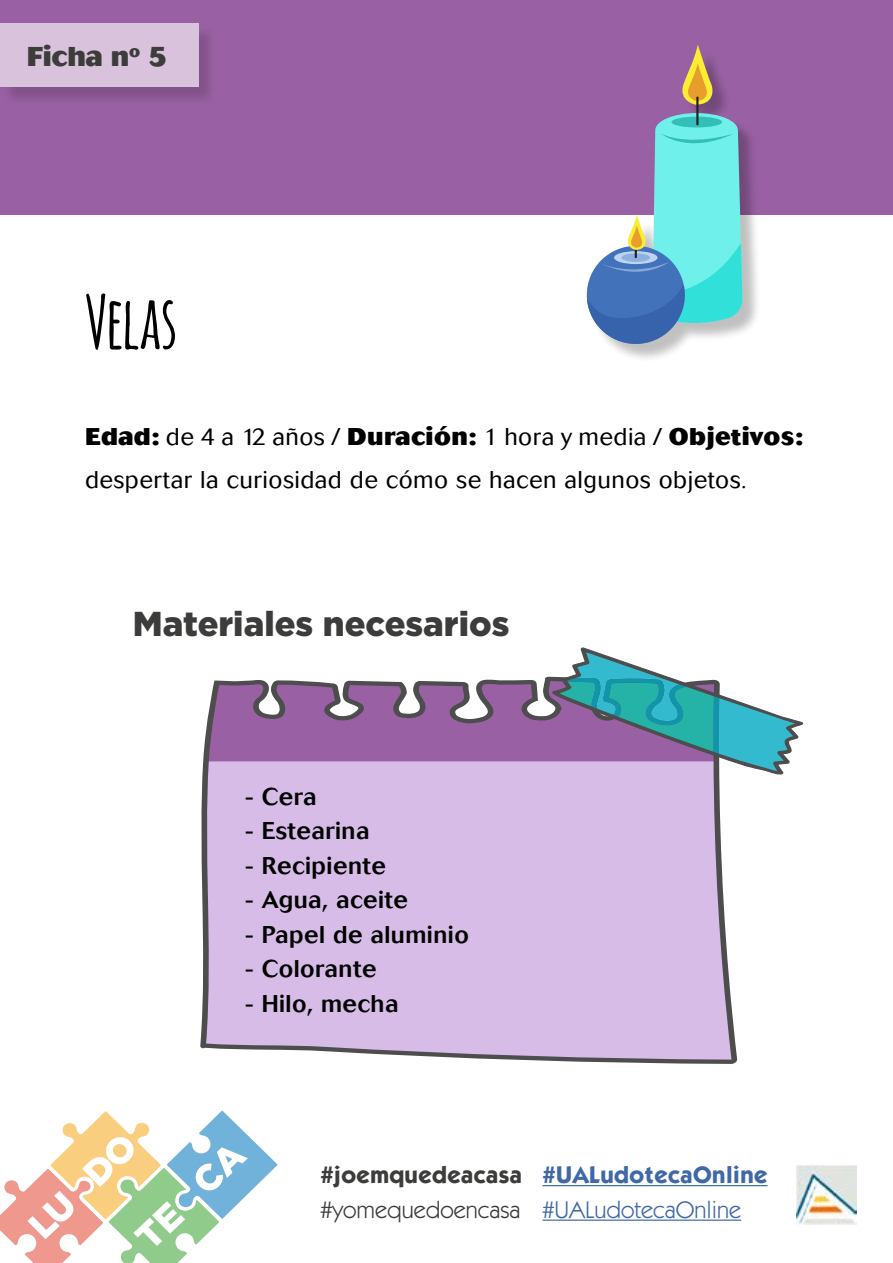
<style>
.page{position:relative;width:893px;height:1263px;background:#fff}
.page>*{position:absolute;margin:0;border:0;box-sizing:border-box;transform-origin:0 0}
.t1{font:700 72px "Amatic";color:#000}
.t2{font:900 34.5px "Gotham";color:#3c3c3b}
.t3{font:800 27px "Cosmos";color:#3c3c3b}
.t4{font:300 24px/43.5px "Cosmos";letter-spacing:.02em;color:#000}
.t5{font:500 24px "Cosmos";letter-spacing:.02em;color:#000}
.t6{font:700 24px "Itc Kabel";letter-spacing:.02em;color:#3f68a5}
.t7{font:24px "Itc Kabel";color:#3f68a5}
.t8{font:24px "Itc Kabel";color:#3c3c3b}
.t9{font:700 24px "Itc Kabel";letter-spacing:.02em;color:#3c3c3b}
.s1{font-weight:800}
</style>
<div class="page">
<svg style="left:0;top:1110px;width:278px;height:153px"></svg>
<hr style="left:542px;top:1185px;width:226px;height:1px;background:#3f68a5">
<hr style="left:542px;top:1219px;width:199px;height:2px;background:#3f68a5">
<img style="left:796px;top:1164px;width:60px;height:61px">
<svg style="left:200px;top:732px;width:537px;height:332px;background:#d4bbe3"></svg>
<svg style="left:206px;top:647px;width:597px;height:127px"></svg>
<div style="left:0;top:0;width:893px;height:215px;background:#9961a3"></div>
<div style="left:3px;top:26px;width:214px;height:79px;background:#000;opacity:.25"></div>
<div style="left:0;top:23px;width:198px;height:64px;background:#d8c2dc"></div>
<div style="left:589px;top:49px;width:171px;height:313px;background:#000;opacity:.25"></div>
<svg style="left:678px;top:45px;width:36px;height:60px"></svg>
<hr style="left:696px;top:97px;width:2px;height:28px;background:#241f21">
<svg style="left:587px;top:113px;width:156px;height:231px"></svg>
<p class="t3" style="left:27px;top:40px;width:141px">Ficha n<sup>o</sup> 5</p>
<h1 class="t1" style="left:85px;top:271px;width:93px">Velas</h1>
<p class="t4" style="left:85px;top:415px;width:719px"><span class="s1">Edad:</span> de 4 a 12 años / <span class="s1">Duración:</span> 1 hora y media / <span class="s1">Objetivos: </span>despertar la curiosidad de cómo se hacen algunos objetos.</p>
<h2 class="t2" style="left:133px;top:604px;width:378px">Materiales necesarios</h2>
<p class="t5" style="left:245px;top:782px;width:73px">- Cera</p>
<p class="t5" style="left:245px;top:817px;width:126px">- Estearina</p>
<p class="t5" style="left:245px;top:851px;width:142px">- Recipiente</p>
<p class="t5" style="left:245px;top:886px;width:164px">- Agua, aceite</p>
<p class="t5" style="left:245px;top:920px;width:225px">- Papel de aluminio</p>
<p class="t5" style="left:245px;top:955px;width:133px">- Colorante</p>
<p class="t5" style="left:245px;top:989px;width:155px">- Hilo, mecha</p>
<p class="t9" style="left:320px;top:1160px;width:203px">#joemquedeacasa</p>
<p class="t8" style="left:320px;top:1195px;width:201px">#yomequedoencasa</p>
<p class="t6" style="left:542px;top:1160px;width:227px">#UALudotecaOnline</p>
<p class="t7" style="left:542px;top:1195px;width:200px">#UALudotecaOnline</p>
</div>
